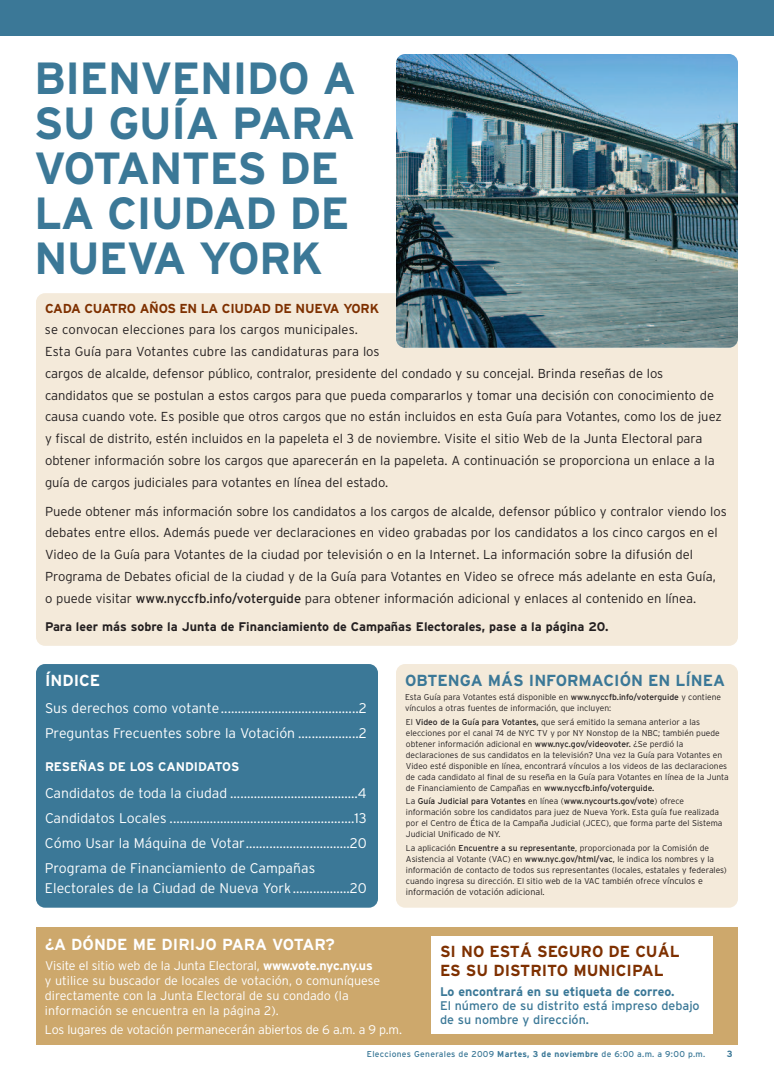
<style>
.page{position:relative;width:774px;height:1080px;background:#fff}
.page>*{position:absolute;margin:0;border:0;box-sizing:border-box;transform-origin:0 0}
.t1{font:700 45px/45px "Interstate";letter-spacing:-.02em;color:#3b7897}
.t2{font:700 16px/19.2px "Interstate";color:#7e3000}
.t3{font:700 16px "Interstate";color:#fff}
.t4{font:700 16px "Interstate";color:#3b7897}
.t5{font:300 14px/25px "Interstate";color:#fff}
.t6{font:300 13px/21.8px "Interstate";color:#231f20}
.t7{font:700 13px "Interstate";letter-spacing:-.02em;color:#7e3000}
.t8{font:300 12.5px/15px "Interstate";letter-spacing:-.01em;color:#fff}
.t9{font:700 12.5px "Interstate";color:#231f20}
.t10{font:12.5px/14px "Interstate";color:#3b7897}
.t11{font:700 12.5px "Interstate";color:#3b7897}
.t12{font:700 12.5px "Interstate";letter-spacing:-.01em;color:#fff}
.t13{font:300 9px "Interstate";color:#231f20}
.t14{font:700 9px "Interstate";color:#3b7897}
.t15{font:300 8.5px/11px "Interstate";color:#231f20}
.t16{font:8.5px "Interstate";letter-spacing:.035em;color:#3b7897}
.s1{font-weight:400}
.s2{font-size:9px}
.s3{font-weight:700}
</style>
<div class="page">
<div style="left:0;top:0;width:774px;height:36px;background:#3b7897"></div>
<div style="left:36px;top:927px;width:702px;height:117px;background:#cda86c"></div>
<div style="left:431px;top:937px;width:282px;height:97px;background:#fff"></div>
<div style="left:36px;top:293px;width:702px;height:353px;background:#f4eada;border-radius:9px"></div>
<img style="left:396px;top:54px;width:342px;height:294px;border-radius:9px">
<div style="left:36px;top:664px;width:342px;height:244px;background:#3b7897;border-radius:9px"></div>
<div style="left:396px;top:664px;width:342px;height:244px;background:#f4eada;border-radius:9px"></div>
<h1 class="t1" style="left:34px;top:56px;width:324px">BIENVENIDO A<br>SU GUÍA PARA<br>VOTANTES DE<br>LA CIUDAD DE<br>NUEVA YORK</h1>
<p class="t7" style="left:45px;top:300px;width:336px">CADA CUATRO AÑOS EN LA CIUDAD DE NUEVA YORK</p>
<p class="t6" style="left:45px;top:319px;width:678px">se convocan elecciones para los cargos municipales.<br>Esta Guía para Votantes cubre las candidaturas para los<br>cargos de alcalde, defensor público, contralor, presidente del condado y su concejal. Brinda reseñas de los candidatos que se postulan a estos cargos para que pueda compararlos y tomar una decisión con conocimiento de causa cuando vote. Es posible que otros cargos que no están incluidos en esta Guía para Votantes, como los de juez y fiscal de distrito, estén incluidos en la papeleta el 3 de noviembre. Visite el sitio Web de la Junta Electoral para obtener información sobre los cargos que aparecerán en la papeleta. A continuación se proporciona un enlace a la guía de cargos judiciales para votantes en línea del estado.</p>
<p class="t6" style="left:45px;top:500px;width:683px">Puede obtener más información sobre los candidatos a los cargos de alcalde, defensor público y contralor viendo los debates entre ellos. Además puede ver declaraciones en video grabadas por los candidatos a los cinco cargos en el Video de la Guía para Votantes de la ciudad por televisión o en la Internet. La información sobre la difusión del Programa de Debates oficial de la ciudad y de la Guía para Votantes en Video se ofrece más adelante en esta Guía,<br>o puede visitar <span class="s1">www.nyccfb.info/voterguide</span> para obtener información adicional y enlaces al contenido en línea.</p>
<p class="t9" style="left:45px;top:620px;width:565px">Para leer más sobre la Junta de Financiamiento de Campañas Electorales, pase a la página 20.</p>
<p class="t3" style="left:45px;top:671px;width:57px">ÍNDICE</p>
<p class="t5" style="left:45px;top:696px;width:323px">Sus derechos como votante.........................................2<br>Preguntas Frecuentes sobre la Votación ..................2</p>
<p class="t12" style="left:45px;top:759px;width:196px">RESEÑAS DE LOS CANDIDATOS</p>
<p class="t5" style="left:45px;top:781px;width:323px;text-align:justify">Candidatos de toda la ciudad ......................................4<br>Candidatos Locales .......................................................13<br>Cómo Usar la Máquina de Votar...............................20<br>Programa de Financiamiento de Campañas</p>
<p class="t5" style="left:45px;top:876px;width:323px">Electorales de la Ciudad de Nueva York.................20</p>
<p class="t4" style="left:405px;top:671px;width:322px">OBTENGA MÁS INFORMACIÓN EN LÍNEA</p>
<p class="t15" style="left:405px;top:691px;width:318px">Esta Guía para Votantes está disponible en <span class="s1">www.nyccfb.info/voterguide</span> y contiene vínculos a otras fuentes de información, que incluyen:</p>
<p class="t15" style="left:406px;top:716px;width:324px">El <span class="s1">Video de la Guía para Votantes,</span> que será emitido la semana anterior a las elecciones por el canal 74 de NYC TV y por NY Nonstop de la NBC; también puede obtener información adicional en <span class="s1">www.nyc.gov/videovoter.</span> ¿Se perdió la declaraciones de sus candidatos en la televisión? Una vez la Guía para Votantes en Video esté disponible en línea, encontrará vínculos a los videos de las declaraciones de cada candidato al final de su reseña en la Guía para Votantes en línea de la Junta de Financiamiento de Campañas en <span class="s1">www.nyccfb.info/voterguide.</span></p>
<p class="t15" style="left:406px;top:796px;width:318px">La <span class="s1">Guía Judicial para Votantes</span> en línea (<span class="s1">www.nycourts.gov/vote</span>) ofrece información sobre los candidatos para juez de Nueva York. Esta guía fue realizada por el Centro de Ética de la Campaña Judicial (JCEC), que forma parte del Sistema Judicial Unificado de NY.</p>
<p class="t15" style="left:406px;top:843px;width:322px">La aplicación <span class="s1">Encuentre a su representante</span>, proporcionada por la Comisión de Asistencia al Votante (VAC) en <span class="s1">www.nyc.gov/html/vac</span>, le indica los nombres y la información de contacto de todos sus representantes (locales, estatales y federales) cuando ingresa su dirección. El sitio web de la VAC también ofrece <span class="s2">vínculos e</span></p>
<p class="t13" style="left:406px;top:887px;width:140px">información de votación adicional.</p>
<p class="t3" style="left:45px;top:935px;width:291px">¿A DÓNDE ME DIRIJO PARA VOTAR?</p>
<p class="t8" style="left:45px;top:958px;width:337px">Visite el sitio web de la Junta Electoral, <span class="s3">www.vote.nyc.ny.us </span>y utilice su buscador de locales de votación, o comuníquese directamente con la Junta Electoral de su condado (la información se encuentra en la página 2).</p>
<p class="t8" style="left:45px;top:1022px;width:359px">Los lugares de votación permanecerán abiertos de 6 a.m. a 9 p.m.</p>
<p class="t2" style="left:440px;top:941px;width:241px">SI NO ESTÁ SEGURO DE CUÁL<br>ES SU DISTRITO MUNICIPAL</p>
<p class="t11" style="left:440px;top:985px;width:236px">Lo encontrará en su etiqueta de correo.</p>
<p class="t10" style="left:440px;top:999px;width:261px">El número de su distrito está impreso debajo de su nombre y dirección.</p>
<p class="t16" style="left:367px;top:1050px;width:340px">Elecciones Generales de 2009 <span class="s3">Martes, 3 de noviembre</span> de 6:00 a.m. a 9:00 p.m.</p>
<p class="t14" style="left:727px;top:1049px;width:7px">3</p>
</div>
